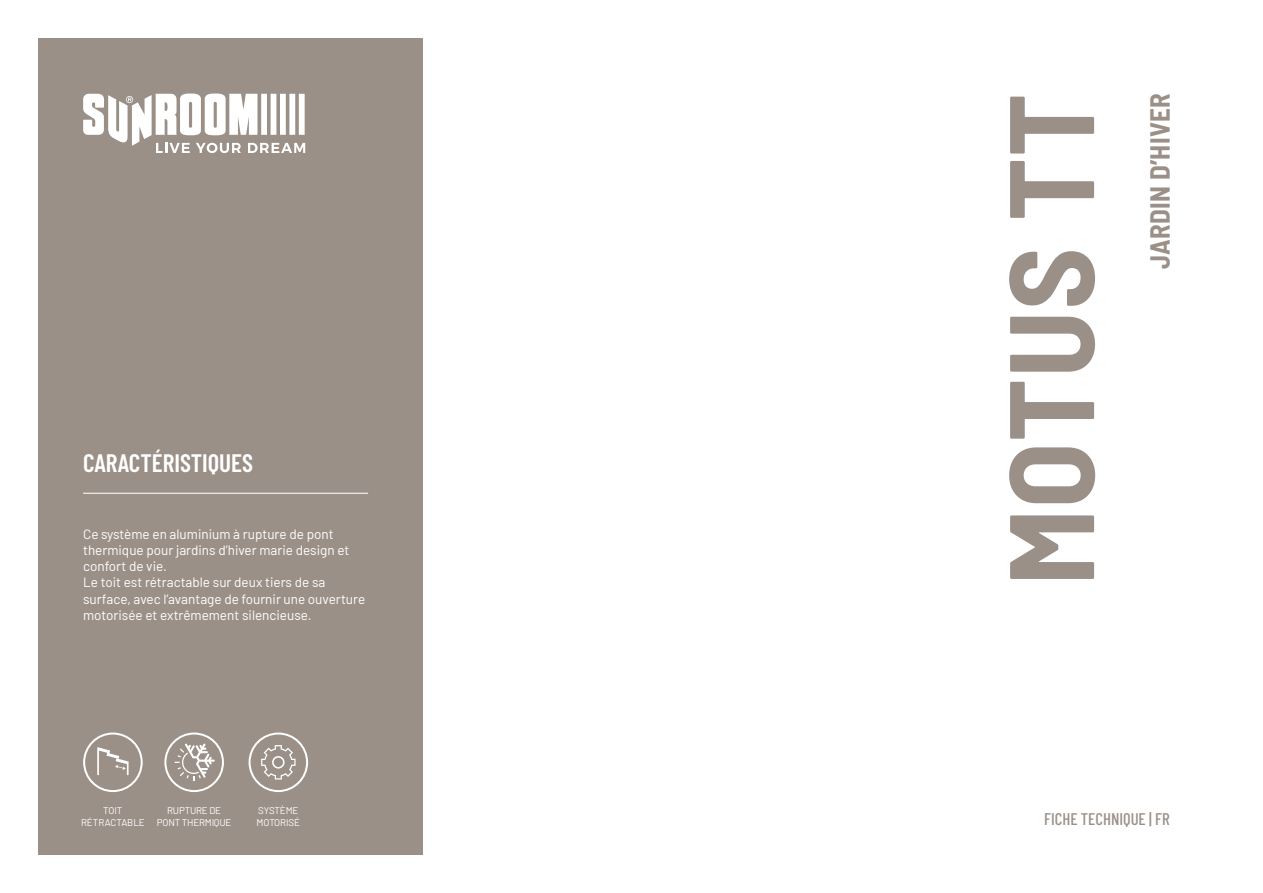
<style>
.page{position:relative;width:1263px;height:893px;background:#fff}
.page>*{position:absolute;margin:0;border:0;box-sizing:border-box;transform-origin:0 0}
.t1{font:700 semi-condensed 120px "Barlow";letter-spacing:.01em;color:#9b9088}
.t2{font:700 semi-condensed 27px "Barlow";letter-spacing:.01em;color:#9b9088}
.t3{font:600 25.2px "Barlow Condensed";color:#fff}
.t4{font:500 16.8px "Barlow Condensed";color:#9b9088}
.t5{font:13.5px/16.2px "Barlow";color:#fff}
.t6{font:9.75px/11.7px "Barlow";letter-spacing:-.02em;color:#fff;text-align:center}
.t7{font:9.75px/11.7px "Barlow";color:#fff;text-align:center}
</style>
<div class="page">
<div style="left:38px;top:38px;width:385px;height:817px;background:#9b9088"></div>
<hr style="left:83px;top:493px;width:285px;height:1px;background:#fff">
<svg style="left:83px;top:94px;width:222px;height:59px"></svg>
<svg style="left:83px;top:732px;width:60px;height:60px"></svg>
<svg style="left:249px;top:732px;width:59px;height:60px"></svg>
<svg style="left:164px;top:732px;width:60px;height:60px"></svg>
<h3 class="t3" style="left:83px;top:445px;width:171px">CARACTÉRISTIQUES</h3>
<p class="t5" style="left:83px;top:525px;width:284px">Ce système en aluminium à rupture de pont thermique pour jardins d’hiver marie design et confort de vie.<br>Le toit est rétractable sur deux tiers de sa surface, avec l’avantage de fournir une ouverture motorisée et extrêmement silencieuse.</p>
<p class="t7" style="left:81px;top:804px;width:65px">TOIT<br>RÉTRACTABLE</p>
<p class="t6" style="left:157px;top:804px;width:76px">RUPTURE DE<br>PONT THERMIQUE</p>
<p class="t6" style="left:257px;top:804px;width:45px;text-align:left">SYSTÈME<br>MOTORISÉ</p>
<h1 class="t1" style="left:964px;top:585px;width:493px;rotate:-90deg">MOTUS TT</h1>
<h2 class="t2" style="left:1140px;top:269px;width:177px;rotate:-90deg">JARDIN D’HIVER</h2>
<p class="t4" style="left:1044px;top:807px;width:127px">FICHE TECHNIQUE | FR</p>
</div>
